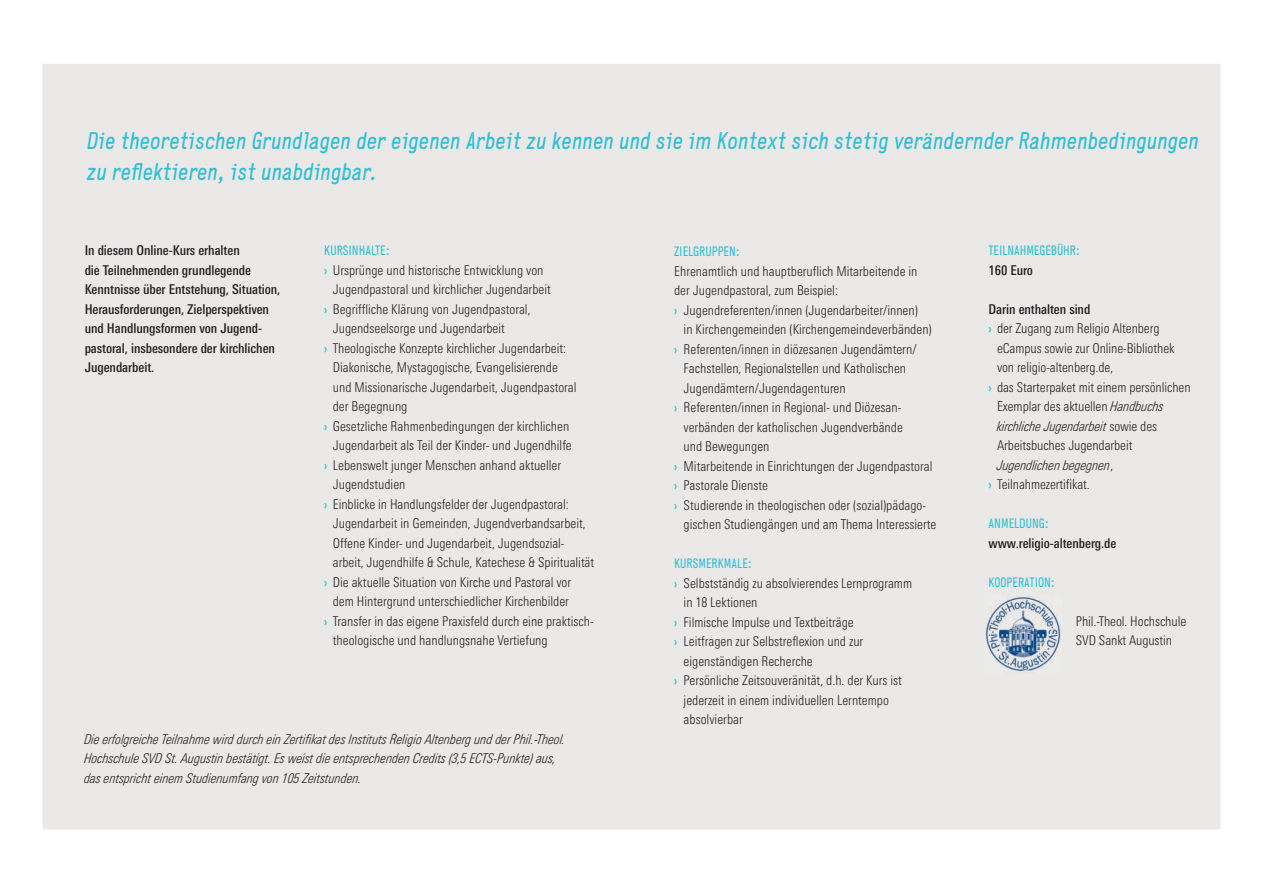
<style>
.page{position:relative;width:1263px;height:893px;background:#fff}
.page>*{position:absolute;margin:0;border:0;box-sizing:border-box;transform-origin:0 0}
.t1{font:italic 24px/31.5px "Generika";color:#32c0d2}
.t2{font:300 condensed 13.5px/19.5px "Linotype Univers";color:#231f20}
.t3{font:italic 300 condensed 13.5px/19.5px "Linotype Univers";color:#231f20}
.t4{font:500 condensed 13.5px/19.5px "Linotype Univers";letter-spacing:-.005em;color:#231f20}
.t5{font:13.5px "Generika";color:#32c0d2}
.s1{font-weight:500;color:#32c0d2}
.s2{font-style:italic}
.s3{font-style:normal}
</style>
<div class="page">
<div style="left:43px;top:64px;width:1177px;height:765px;background:#eae9e8"></div>
<img style="left:985px;top:596px;width:76px;height:77px">
<h1 class="t1" style="left:86px;top:124px;width:1114px">Die theoretischen Grundlagen der eigenen Arbeit zu kennen und sie im Kontext sich stetig verändernder Rahmenbedingungen zu reflektieren, ist unabdingbar.</h1>
<p class="t4" style="left:85px;top:241px;width:197px">In diesem Online-Kurs erhalten<br>die Teilnehmenden grundlegende Kenntnisse über Entstehung, Situation, Herausforderungen, Zielperspektiven und Handlungsformen von Jugend&shy;pastoral, insbesondere der kirchlichen Jugendarbeit.</p>
<p class="t5" style="left:988px;top:243px;width:93px">TEILNAHMEGEBÜHR:</p>
<p class="t5" style="left:324px;top:243px;width:67px">KURSINHALTE:</p>
<p class="t2" style="left:324px;top:260px;width:221px"><span class="s1">›</span> Ursprünge und historische Entwicklung von</p>
<p class="t2" style="left:333px;top:280px;width:219px">Jugendpastoral und kirchlicher Jugendarbeit</p>
<p class="t2" style="left:324px;top:299px;width:208px"><span class="s1">›</span> Begriffliche Klärung von Jugendpastoral,</p>
<p class="t2" style="left:333px;top:319px;width:174px">Jugendseelsorge und Jugendarbeit</p>
<p class="t2" style="left:324px;top:338px;width:243px"><span class="s1">›</span> Theologische Konzepte kirchlicher Jugendarbeit:</p>
<p class="t2" style="left:333px;top:358px;width:227px">Diakonische, Mystagogische, Evangelisierende</p>
<p class="t2" style="left:333px;top:377px;width:245px">und Missionarische Jugendarbeit, Jugendpastoral</p>
<p class="t2" style="left:333px;top:397px;width:76px">der Begegnung</p>
<p class="t2" style="left:324px;top:416px;width:247px"><span class="s1">›</span> Gesetzliche Rahmenbedingungen der kirchlichen</p>
<p class="t2" style="left:333px;top:436px;width:240px">Jugendarbeit als Teil der Kinder- und Jugendhilfe</p>
<p class="t2" style="left:324px;top:455px;width:238px"><span class="s1">›</span> Lebenswelt junger Menschen anhand aktueller</p>
<p class="t2" style="left:333px;top:475px;width:74px">Jugendstudien</p>
<p class="t2" style="left:324px;top:494px;width:246px"><span class="s1">›</span> Einblicke in Handlungsfelder der Jugendpastoral:</p>
<p class="t2" style="left:333px;top:513px;width:254px">Jugendarbeit in Gemeinden, Jugendverbandsarbeit,</p>
<p class="t2" style="left:333px;top:533px;width:233px">Offene Kinder- und Jugendarbeit, Jugendsozial-</p>
<p class="t2" style="left:333px;top:552px;width:263px">arbeit, Jugendhilfe &amp; Schule, Katechese &amp; Spiritualität</p>
<p class="t2" style="left:324px;top:572px;width:248px"><span class="s1">›</span> Die aktuelle Situation von Kirche und Pastoral vor</p>
<p class="t2" style="left:333px;top:591px;width:238px">dem Hintergrund unterschiedlicher Kirchenbilder</p>
<p class="t2" style="left:324px;top:611px;width:271px"><span class="s1">›</span> Transfer in das eigene Praxisfeld durch eine praktisch-</p>
<p class="t2" style="left:333px;top:630px;width:216px">theologische und handlungsnahe Vertiefung</p>
<p class="t5" style="left:674px;top:244px;width:67px">ZIELGRUPPEN:</p>
<p class="t2" style="left:674px;top:261px;width:245px">Ehrenamtlich und hauptberuflich Mitarbeitende in</p>
<p class="t2" style="left:674px;top:281px;width:165px">der Jugendpastoral, zum Beispiel:</p>
<p class="t2" style="left:674px;top:300px;width:245px"><span class="s1">›</span> Jugendreferenten/innen (Jugendarbeiter/innen)</p>
<p class="t2" style="left:684px;top:320px;width:250px">in Kirchengemeinden (Kirchengemeindeverbänden)</p>
<p class="t2" style="left:674px;top:339px;width:244px"><span class="s1">›</span> Referenten/innen in diözesanen Jugendämtern/</p>
<p class="t2" style="left:684px;top:359px;width:224px">Fachstellen, Regionalstellen und Katholischen</p>
<p class="t2" style="left:684px;top:378px;width:164px">Jugendämtern/Jugendagenturen</p>
<p class="t2" style="left:674px;top:398px;width:229px"><span class="s1">›</span> Referenten/innen in Regional- und Diözesan-</p>
<p class="t2" style="left:684px;top:417px;width:221px">verbänden der katholischen Jugendverbände</p>
<p class="t2" style="left:684px;top:437px;width:87px">und Bewegungen</p>
<p class="t2" style="left:674px;top:456px;width:260px"><span class="s1">›</span> Mitarbeitende in Einrichtungen der Jugendpastoral</p>
<p class="t2" style="left:674px;top:476px;width:95px"><span class="s1">›</span> Pastorale Dienste</p>
<p class="t2" style="left:674px;top:495px;width:253px"><span class="s1">›</span> Studierende in theologischen oder (sozial)pädago-</p>
<p class="t2" style="left:684px;top:515px;width:254px">gischen Studiengängen und am Thema Interessierte</p>
<p class="t5" style="left:674px;top:556px;width:79px">KURSMERKMALE:</p>
<p class="t2" style="left:674px;top:573px;width:240px"><span class="s1">›</span> Selbstständig zu absolvierendes Lernprogramm</p>
<p class="t2" style="left:684px;top:593px;width:75px">in 18 Lektionen</p>
<p class="t2" style="left:674px;top:612px;width:181px"><span class="s1">›</span> Filmische Impulse und Textbeiträge</p>
<p class="t2" style="left:674px;top:632px;width:191px"><span class="s1">›</span> Leitfragen zur Selbstreflexion und zur</p>
<p class="t2" style="left:684px;top:651px;width:131px">eigenständigen Recherche</p>
<p class="t2" style="left:674px;top:671px;width:229px"><span class="s1">›</span> Persönliche Zeitsouveränität, d.h. der Kurs ist</p>
<p class="t2" style="left:684px;top:690px;width:207px">jederzeit in einem individuellen Lerntempo</p>
<p class="t2" style="left:684px;top:710px;width:61px">absolvierbar</p>
<p class="t4" style="left:988px;top:260px;width:46px">160 Euro</p>
<p class="t4" style="left:988px;top:299px;width:103px">Darin enthalten sind</p>
<p class="t2" style="left:988px;top:319px;width:173px"><span class="s1">›</span> der Zugang zum Religio Altenberg</p>
<p class="t2" style="left:997px;top:338px;width:179px">eCampus sowie zur Online-Bibliothek</p>
<p class="t2" style="left:997px;top:358px;width:118px">von religio-altenberg.de,</p>
<p class="t2" style="left:988px;top:377px;width:204px"><span class="s1">›</span> das Starterpaket mit einem persönlichen</p>
<p class="t2" style="left:997px;top:397px;width:168px">Exemplar des aktuellen <span class="s2">Handbuchs</span></p>
<p class="t3" style="left:997px;top:416px;width:162px">kirchliche Jugendarbeit <span class="s3">sowie des</span></p>
<p class="t2" style="left:997px;top:436px;width:137px">Arbeitsbuches Jugendarbeit</p>
<p class="t3" style="left:997px;top:455px;width:118px">Jugendlichen begegnen<span class="s3">,</span></p>
<p class="t2" style="left:988px;top:475px;width:103px"><span class="s1">›</span> Teilnahmezertifikat.</p>
<p class="t5" style="left:988px;top:516px;width:62px">ANMELDUNG:</p>
<p class="t4" style="left:988px;top:533px;width:129px">www.religio-altenberg.de</p>
<p class="t5" style="left:988px;top:574px;width:68px">KOOPERATION:</p>
<p class="t2" style="left:1076px;top:611px;width:112px">Phil.-Theol. Hochschule<br>SVD Sankt Augustin</p>
<p class="t3" style="left:84px;top:729px;width:483px">Die erfolgreiche Teilnahme wird durch ein Zertifikat des Instituts Religio Altenberg und der Phil.-Theol.<br>Hochschule SVD St. Augustin bestätigt. Es weist die entsprechenden Credits (3,5 ECTS-Punkte) aus, das entspricht einem Studienumfang von 105 Zeitstunden.</p>
</div>
